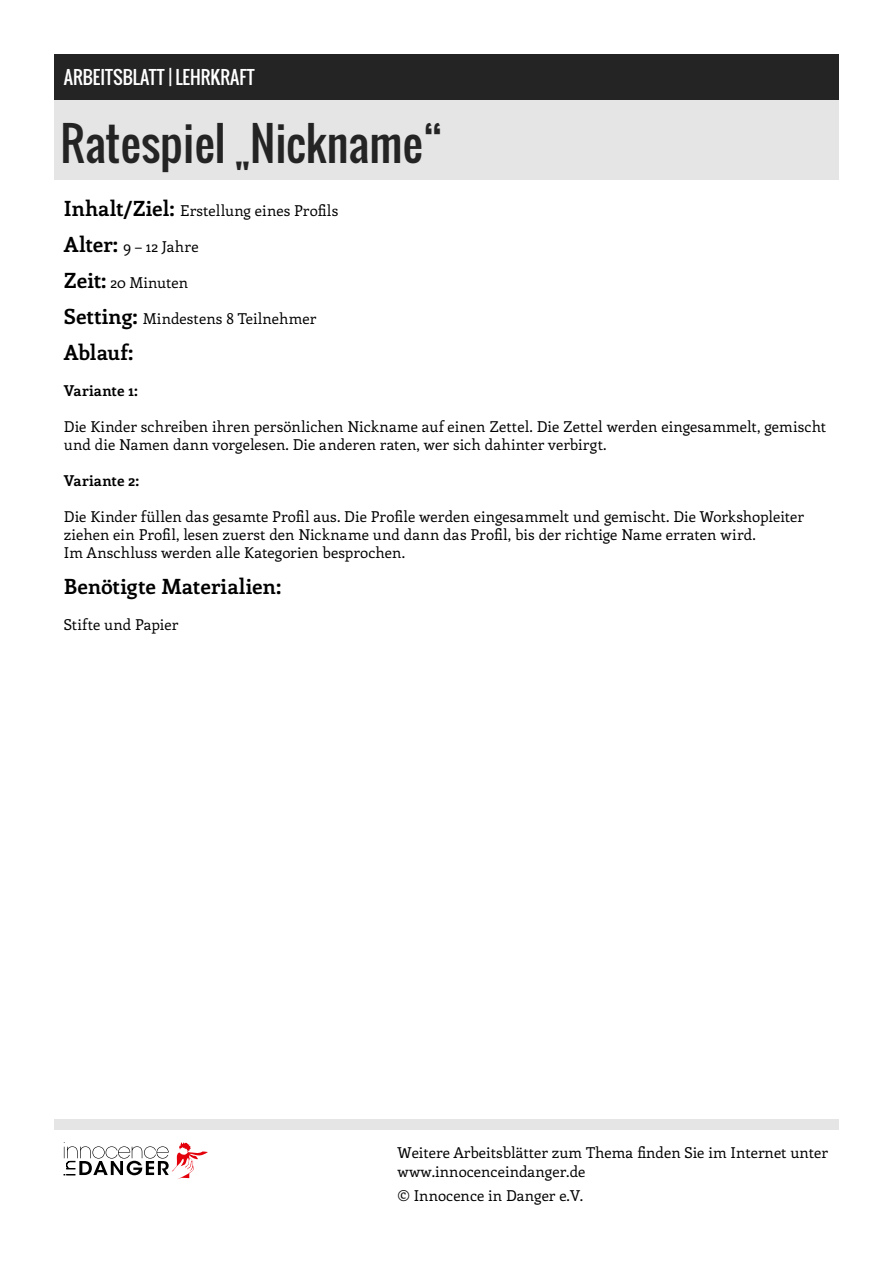
<style>
.page{position:relative;width:893px;height:1263px;background:#fff}
.page>*{position:absolute;margin:0;border:0;box-sizing:border-box;transform-origin:0 0}
.t1{font:45px "Oswald";color:#242424}
.t2{font:700 21px "Enriqueta";color:#000}
.t3{font:18px "Oswald";color:#fff}
.t4{font:15px/18px "Enriqueta";letter-spacing:.005em;color:#000}
.t5{font:700 15px "Enriqueta";letter-spacing:.005em;color:#000}
.s1{font-weight:700;font-size:21px}
</style>
<div class="page">
<div style="left:54px;top:85px;width:785px;height:94px;background:#e5e5e5"></div>
<div style="left:54px;top:54px;width:785px;height:45px;background:#242424"></div>
<div style="left:54px;top:1119px;width:785px;height:11px;background:#e5e5e5"></div>
<svg style="left:64px;top:1142px;width:144px;height:37px"></svg>
<p class="t3" style="left:64px;top:64px;width:192px">ARBEITSBLATT | LEHRKRAFT</p>
<h1 class="t1" style="left:61px;top:110px;width:384px">Ratespiel „Nickname“</h1>
<p class="t4" style="left:64px;top:201px;width:276px"><span class="s1">Inhalt/Ziel:</span> Erstellung eines Profils</p>
<p class="t4" style="left:64px;top:237px;width:136px"><span class="s1">Alter:</span> 9 – 12 Jahre</p>
<p class="t4" style="left:64px;top:273px;width:126px"><span class="s1">Zeit:</span> 20 Minuten</p>
<p class="t4" style="left:64px;top:309px;width:254px"><span class="s1">Setting:</span> Mindestens 8 Teilnehmer</p>
<h2 class="t2" style="left:64px;top:337px;width:71px">Ablauf:</h2>
<p class="t5" style="left:64px;top:380px;width:76px">Variante 1:</p>
<p class="t4" style="left:64px;top:417px;width:764px">Die Kinder schreiben ihren persönlichen Nickname auf einen Zettel. Die Zettel werden eingesammelt, gemischt und die Namen dann vorgelesen. Die anderen raten, wer sich dahinter verbirgt.</p>
<p class="t5" style="left:64px;top:470px;width:77px">Variante 2:</p>
<p class="t4" style="left:64px;top:507px;width:742px">Die Kinder füllen das gesamte Profil aus. Die Profile werden eingesammelt und gemischt. Die Workshopleiter ziehen ein Profil, lesen zuerst den Nickname und dann das Profil, bis der richtige Name erraten wird.<br>Im Anschluss werden alle Kategorien besprochen.</p>
<h2 class="t2" style="left:64px;top:571px;width:219px">Benötigte Materialien:</h2>
<p class="t4" style="left:64px;top:615px;width:116px">Stifte und Papier</p>
<p class="t4" style="left:398px;top:1142px;width:432px;line-height:19.5px">Weitere Arbeitsblätter zum Thema finden Sie im Internet unter www.innocenceindanger.de</p>
<p class="t4" style="left:398px;top:1186px;width:187px">© Innocence in Danger e.V.</p>
</div>
